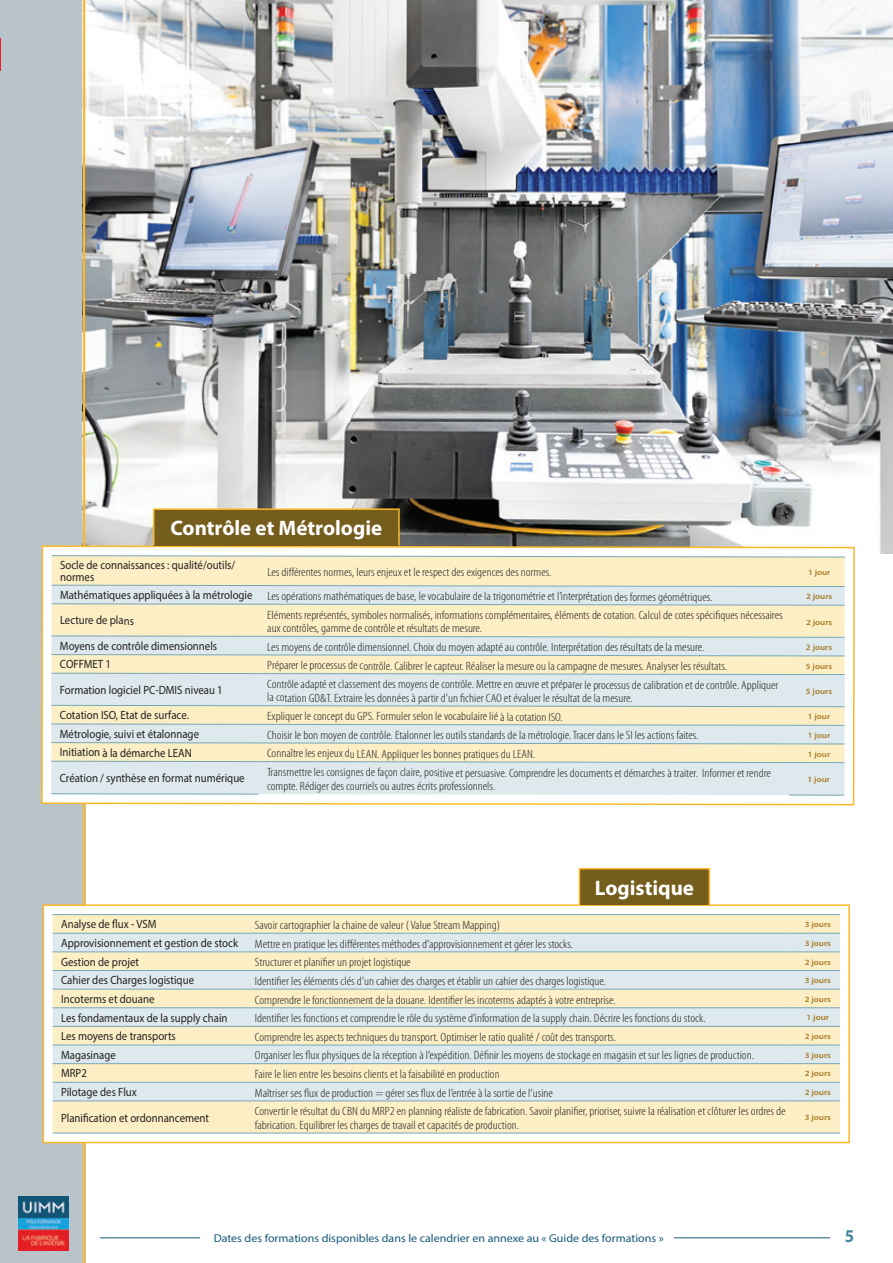
<style>
.page{position:relative;width:893px;height:1263px;background:#fff}
.page>*{position:absolute;margin:0;border:0;box-sizing:border-box;transform-origin:0 0}
.t1{font:700 21px "Myriad Pro";color:#fff}
.t2{font:700 18px "Myriad Pro";color:#49879b;scale:.94 1}
.t3{font:300 condensed 12px/13.4px "Myriad Pro";color:#231f20;scale:1.12 1}
.t4{font:12px/11.9px "Myriad Pro";color:#231f20;scale:.9 1}
.t5{font:11.4px "Myriad Pro";color:#175979;scale:1.05 1}
.t6{font:600 7.95px "Myriad Pro";color:#a97a25;scale:1.12 1}
.s1{font-weight:400;font-stretch:normal}
</style>
<div class="page">
<div style="left:0;top:0;width:85px;height:1263px;background:#b9c3ca"></div>
<img style="left:18px;top:1196px;width:51px;height:54px">
<hr style="left:674px;top:1237px;width:156px;height:1px;background:#175979">
<hr style="left:100px;top:1237px;width:100px;height:1px;background:#175979">
<hr style="left:0;top:39px;width:1px;height:32px;background:#eb1d29">
<img style="left:85px;top:0;width:808px;height:554px">
<hr style="left:83px;top:0;width:2px;height:1263px;background:#fcb828">
<svg style="left:41px;top:545px;width:815px;height:261px;background:#e9e9d8"></svg>
<div style="left:154px;top:509px;width:245px;height:36px;background:#755d1d"></div>
<div style="left:153px;top:508px;width:247px;height:38px;border:2px solid #fcb828"></div>
<div style="left:43px;top:905px;width:806px;height:237px;background:#fff"></div>
<div style="left:53px;top:915px;width:787px;height:218px;background:#fcefc5"></div>
<svg style="left:53px;top:934px;width:787px;height:167px;background:#e8eada"></svg>
<hr style="left:53px;top:914px;width:193px;height:1px;background:#78a6b5">
<hr style="left:246px;top:914px;width:545px;height:1px;background:#78a6b5">
<hr style="left:791px;top:914px;width:49px;height:1px;background:#78a6b5">
<hr style="left:53px;top:933px;width:193px;height:1px;background:#78a6b5">
<hr style="left:246px;top:933px;width:545px;height:1px;background:#78a6b5">
<hr style="left:791px;top:933px;width:49px;height:1px;background:#78a6b5">
<hr style="left:53px;top:952px;width:193px;height:1px;background:#78a6b5">
<hr style="left:246px;top:952px;width:545px;height:1px;background:#78a6b5">
<hr style="left:791px;top:952px;width:49px;height:1px;background:#78a6b5">
<hr style="left:53px;top:970px;width:193px;height:1px;background:#78a6b5">
<hr style="left:246px;top:970px;width:545px;height:1px;background:#78a6b5">
<hr style="left:791px;top:970px;width:49px;height:1px;background:#78a6b5">
<hr style="left:53px;top:989px;width:193px;height:1px;background:#78a6b5">
<hr style="left:246px;top:989px;width:545px;height:1px;background:#78a6b5">
<hr style="left:791px;top:989px;width:49px;height:1px;background:#78a6b5">
<hr style="left:53px;top:1007px;width:193px;height:1px;background:#78a6b5">
<hr style="left:246px;top:1007px;width:545px;height:1px;background:#78a6b5">
<hr style="left:791px;top:1007px;width:49px;height:1px;background:#78a6b5">
<hr style="left:53px;top:1026px;width:193px;height:1px;background:#78a6b5">
<hr style="left:246px;top:1026px;width:545px;height:1px;background:#78a6b5">
<hr style="left:791px;top:1026px;width:49px;height:1px;background:#78a6b5">
<hr style="left:53px;top:1045px;width:193px;height:1px;background:#78a6b5">
<hr style="left:246px;top:1045px;width:545px;height:1px;background:#78a6b5">
<hr style="left:791px;top:1045px;width:49px;height:1px;background:#78a6b5">
<hr style="left:53px;top:1063px;width:193px;height:1px;background:#78a6b5">
<hr style="left:246px;top:1063px;width:545px;height:1px;background:#78a6b5">
<hr style="left:791px;top:1063px;width:49px;height:1px;background:#78a6b5">
<hr style="left:53px;top:1082px;width:193px;height:1px;background:#78a6b5">
<hr style="left:246px;top:1082px;width:545px;height:1px;background:#78a6b5">
<hr style="left:791px;top:1082px;width:49px;height:1px;background:#78a6b5">
<hr style="left:53px;top:1101px;width:193px;height:1px;background:#78a6b5">
<hr style="left:246px;top:1101px;width:545px;height:1px;background:#78a6b5">
<hr style="left:791px;top:1101px;width:49px;height:1px;background:#78a6b5">
<hr style="left:53px;top:1133px;width:193px;height:1px;background:#78a6b5">
<hr style="left:246px;top:1133px;width:545px;height:1px;background:#78a6b5">
<hr style="left:791px;top:1133px;width:49px;height:1px;background:#78a6b5">
<div style="left:43px;top:904px;width:807px;height:239px;border:2px solid #fcb828"></div>
<div style="left:579px;top:869px;width:130px;height:36px;background:#755d1d"></div>
<div style="left:579px;top:868px;width:131px;height:38px;border:2px solid #fcb828"></div>
<h1 class="t1" style="left:170px;top:514px;width:213px">Contrôle et Métrologie</h1>
<p class="t4" style="left:60px;top:559px;width:196px">Socle de connaissances : qualité/outils/ normes</p>
<p class="t3" style="left:267px;top:565px;width:255px">Les différentes normes, leurs enjeux et le respect des exigences des normes.</p>
<p class="t6" style="left:808px;top:567px;width:22px">1 jour</p>
<p class="t3" style="left:60px;top:590px;width:584px"><span class="s1">Mathématiques appliquées à la métrologie</span> Les opérations mathématiques de base, le vocabulaire de la trigonométrie et l’interprétation des formes géométriques.</p>
<p class="t6" style="left:806px;top:591px;width:25px">2 jours</p>
<p class="t4" style="left:60px;top:614px;width:84px">Lecture de plans</p>
<p class="t3" style="left:267px;top:608px;width:462px">Eléments représentés, symboles normalisés, informations complémentaires, éléments de cotation. Calcul de cotes spécifiques nécessaires aux contrôles, gamme de contrôle et résultats de mesure.</p>
<p class="t6" style="left:806px;top:617px;width:25px">2 jours</p>
<p class="t4" style="left:60px;top:640px;width:176px">Moyens de contrôle dimensionnels</p>
<p class="t3" style="left:267px;top:640px;width:392px">Les moyens de contrôle dimensionnel. Choix du moyen adapté au contrôle. Interprétation des résultats de la mesure.</p>
<p class="t6" style="left:806px;top:642px;width:25px">2 jours</p>
<p class="t4" style="left:60px;top:658px;width:58px">COFFMET 1</p>
<p class="t3" style="left:267px;top:659px;width:412px">Préparer le processus de contrôle. Calibrer le capteur. Réaliser la mesure ou la campagne de mesures. Analyser les résultats.</p>
<p class="t6" style="left:806px;top:661px;width:25px">5 jours</p>
<p class="t4" style="left:60px;top:684px;width:183px">Formation logiciel PC-DMIS niveau 1</p>
<p class="t3" style="left:267px;top:678px;width:458px">Contrôle adapté et classement des moyens de contrôle. Mettre en œuvre et préparer le processus de calibration et de contrôle. Appliquer la cotation GD&amp;T. Extraire les données à partir d'un fichier CAO et évaluer le résultat de la mesure.</p>
<p class="t6" style="left:806px;top:686px;width:25px">5 jours</p>
<p class="t4" style="left:60px;top:709px;width:145px">Cotation ISO, Etat de surface.</p>
<p class="t3" style="left:267px;top:710px;width:265px">Expliquer le concept du GPS. Formuler selon le vocabulaire lié à la cotation ISO.</p>
<p class="t6" style="left:808px;top:712px;width:22px">1 jour</p>
<p class="t4" style="left:60px;top:728px;width:156px">Métrologie, suivi et étalonnage</p>
<p class="t3" style="left:267px;top:728px;width:387px">Choisir le bon moyen de contrôle. Etalonner les outils standards de la métrologie. Tracer dans le SI les actions faites.</p>
<p class="t6" style="left:808px;top:730px;width:22px">1 jour</p>
<p class="t4" style="left:60px;top:746px;width:148px">Initiation à la démarche LEAN</p>
<p class="t3" style="left:267px;top:747px;width:241px">Connaître les enjeux du LEAN. Appliquer les bonnes pratiques du LEAN.</p>
<p class="t6" style="left:808px;top:749px;width:22px">1 jour</p>
<p class="t4" style="left:60px;top:772px;width:207px">Création / synthèse en format numérique</p>
<p class="t3" style="left:267px;top:766px;width:451px">Transmettre les consignes de façon claire, positive et persuasive. Comprendre les documents et démarches à traiter. Informer et rendre compte. Rédiger des courriels ou autres écrits professionnels.</p>
<p class="t6" style="left:808px;top:774px;width:22px">1 jour</p>
<h1 class="t1" style="left:595px;top:874px;width:101px">Logistique</h1>
<p class="t4" style="left:61px;top:918px;width:107px">Analyse de flux - VSM</p>
<p class="t3" style="left:255px;top:918px;width:220px">Savoir cartographier la chaine de valeur ( Value Stream Mapping)</p>
<p class="t6" style="left:805px;top:919px;width:25px">3 jours</p>
<p class="t4" style="left:61px;top:937px;width:198px">Approvisionnement et gestion de stock</p>
<p class="t3" style="left:255px;top:937px;width:286px">Mettre en pratique les différentes méthodes d’approvisionnement et gérer les stocks.</p>
<p class="t6" style="left:805px;top:938px;width:25px">3 jours</p>
<p class="t4" style="left:61px;top:955px;width:88px">Gestion de projet</p>
<p class="t3" style="left:255px;top:955px;width:141px">Structurer et planifier un projet logistique</p>
<p class="t6" style="left:805px;top:957px;width:25px">2 jours</p>
<p class="t4" style="left:61px;top:974px;width:149px">Cahier des Charges logistique</p>
<p class="t3" style="left:255px;top:974px;width:315px">Identifier les éléments clés d’un cahier des charges et établir un cahier des charges logistique.</p>
<p class="t6" style="left:805px;top:975px;width:25px">3 jours</p>
<p class="t4" style="left:61px;top:993px;width:105px">Incoterms et douane</p>
<p class="t3" style="left:255px;top:993px;width:324px">Comprendre le fonctionnement de la douane. Identifier les incoterms adaptés à votre entreprise.</p>
<p class="t6" style="left:805px;top:994px;width:25px">2 jours</p>
<p class="t4" style="left:61px;top:1011px;width:186px">Les fondamentaux de la supply chain</p>
<p class="t3" style="left:255px;top:1011px;width:404px">Identifier les fonctions et comprendre le rôle du système d’information de la supply chain. Décrire les fonctions du stock.</p>
<p class="t6" style="left:807px;top:1013px;width:22px">1 jour</p>
<p class="t4" style="left:61px;top:1030px;width:129px">Les moyens de transports</p>
<p class="t3" style="left:255px;top:1030px;width:324px">Comprendre les aspects techniques du transport. Optimiser le ratio qualité / coût des transports.</p>
<p class="t6" style="left:805px;top:1031px;width:25px">2 jours</p>
<p class="t4" style="left:61px;top:1049px;width:62px">Magasinage</p>
<p class="t3" style="left:255px;top:1049px;width:447px">Organiser les flux physiques de la réception à l’expédition. Définir les moyens de stockage en magasin et sur les lignes de production.</p>
<p class="t6" style="left:805px;top:1050px;width:25px">3 jours</p>
<p class="t4" style="left:61px;top:1067px;width:30px">MRP2</p>
<p class="t3" style="left:255px;top:1067px;width:220px">Faire le lien entre les besoins clients et la faisabilité en production</p>
<p class="t6" style="left:805px;top:1068px;width:25px">2 jours</p>
<p class="t4" style="left:61px;top:1086px;width:86px">Pilotage des Flux</p>
<p class="t3" style="left:255px;top:1086px;width:268px">Maîtriser ses flux de production = gérer ses flux de l’entrée à la sortie de l’usine</p>
<p class="t6" style="left:805px;top:1087px;width:25px">2 jours</p>
<p class="t4" style="left:61px;top:1111px;width:166px">Planification et ordonnancement</p>
<p class="t3" style="left:255px;top:1104px;width:475px">Convertir le résultat du CBN du MRP2 en planning réaliste de fabrication. Savoir planifier, prioriser, suivre la réalisation et clôturer les ordres de fabrication. Equilibrer les charges de travail et capacités de production.</p>
<p class="t6" style="left:805px;top:1113px;width:25px">3 jours</p>
<p class="t5" style="left:214px;top:1231px;width:430px">Dates des formations disponibles dans le calendrier en annexe au « Guide des formations »</p>
<h2 class="t2" style="left:845px;top:1224px;width:11px">5</h2>
</div>
